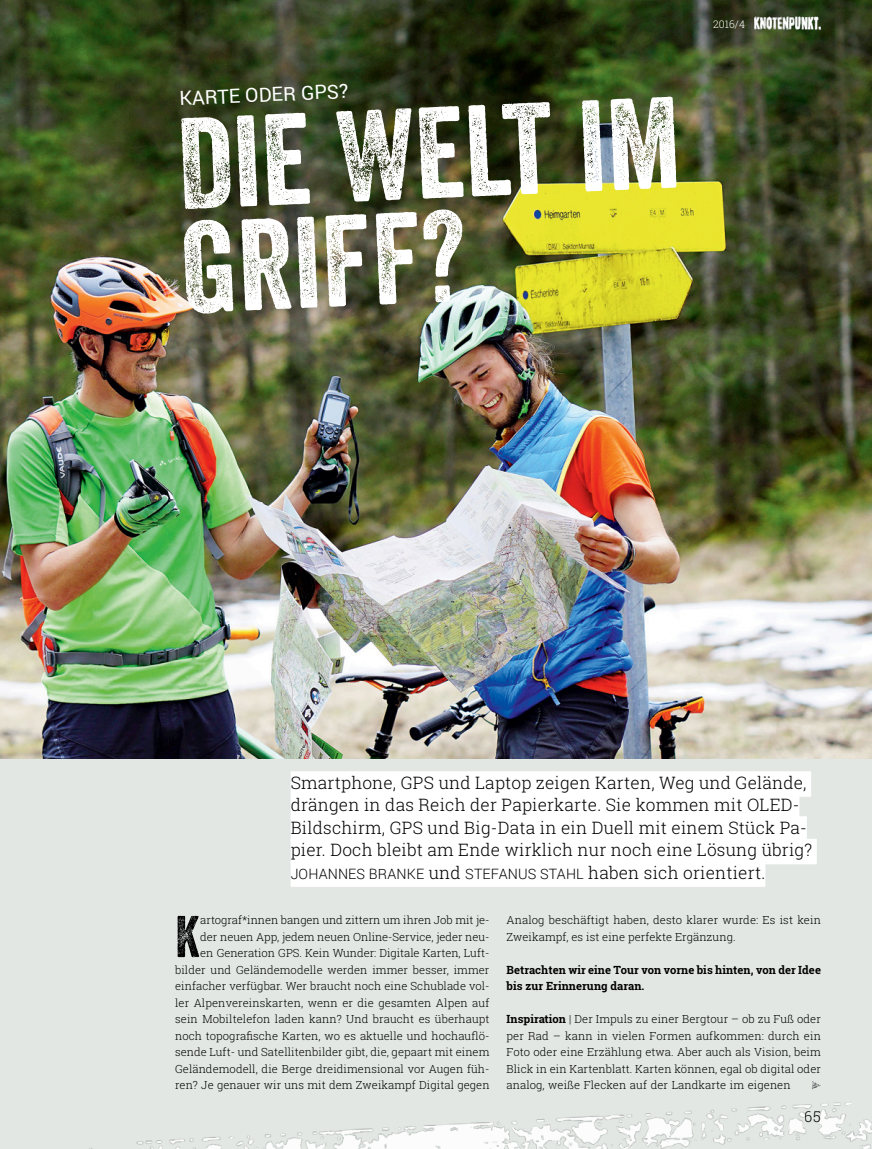
<style>
.page{position:relative;width:872px;height:1149px;background:#fff}
.page>*{position:absolute;margin:0;border:0;box-sizing:border-box;transform-origin:0 0}
.t1{font:125.55px/104.9px "Veneer Two";color:#fff}
.t2{font:56.7px "Veneer Two";color:#000}
.t3{font:19.5px "Roboto";color:#fff}
.t4{font:300 17.25px/22.5px "Roboto Slab";letter-spacing:.01em;color:#000}
.t5{font:300 15px "Roboto Slab";color:#000}
.t6{font:300 14.25px "Roboto";letter-spacing:.01em;color:#000}
.t7{font:300 11.25px/16.5px "Roboto Slab";letter-spacing:.005em;color:#000;text-align:right}
.t8{font:700 11.25px/16.5px "Roboto Slab";letter-spacing:.005em;color:#000}
.t9{font:300 10.5px "Roboto Slab";color:#fff}
.s1{font-family:"Roboto Slab";font-size:17.25px}
.s2{font-family:"Roboto";font-size:14.25px}
.s3{font-weight:700}
</style>
<div class="page">
<div style="left:0;top:0;width:872px;height:1148px;background:#e2e7e4"></div>
<img style="left:136px;top:1088px;width:736px;height:60px">
<img style="left:0;top:0;width:872px;height:758px">
<svg style="left:812px;top:1081px;width:9px;height:7px"></svg>
<img style="left:754px;top:17px;width:67px;height:12px">
<div style="left:291px;top:771px;width:520px;height:25px;background:#fff"></div>
<div style="left:291px;top:793px;width:508px;height:26px;background:#fff"></div>
<div style="left:291px;top:816px;width:516px;height:25px;background:#fff"></div>
<div style="left:291px;top:838px;width:526px;height:26px;background:#fff"></div>
<div style="left:291px;top:861px;width:474px;height:25px;background:#fff"></div>
<h3 class="t3" style="left:179px;top:85px;width:170px;rotate:-3deg">Karte oder GPS?</h3>
<h1 class="t1" style="left:176px;top:109px;width:505px;rotate:-2deg">Die Welt im<br>Griff?</h1>
<p class="t9" style="left:713px;top:17px;width:33px">2016/4</p>
<p class="t4" style="left:291px;top:770px;width:523px">Smartphone, GPS und Laptop zeigen Karten, Weg und Gelände, drängen in das Reich der Papierkarte. Sie kommen mit OLED-Bildschirm, GPS und Big-Data in ein Duell mit einem Stück Pa&shy;pier. Doch bleibt am Ende wirklich nur noch eine Lösung übrig?</p>
<p class="t6" style="left:291px;top:863px;width:19px">JOHANNES</p>
<p class="t6" style="left:369px;top:863px;width:19px">BRANKE</p>
<p class="t6" style="left:429px;top:863px;width:56px"><span class="s1">und</span> STEFANUS</p>
<p class="t6" style="left:540px;top:863px;width:19px">STAH</p>
<h3 class="t4" style="left:576px;top:860px;width:191px"><span class="s2">L</span> haben sich orientiert.</h3>
<p class="t7" style="left:175px;top:911px;width:316px">artograf*innen bangen und zittern um ihren Job mit je-<br>der neuen App, jedem neuen Online-Service, jeder neu-<br>en Generation GPS. Kein Wunder: Digitale Karten, Luft&shy;bilder und Geländemodelle werden immer besser, immer einfacher verfügbar. Wer braucht noch eine Schublade vol&shy;ler Alpenvereinskarten, wenn er die gesamten Alpen auf sein Mobiltelefon laden kann? Und braucht es überhaupt noch topografische Karten, wo es aktuelle und hochauflö&shy;sende Luft- und Satellitenbilder gibt, die, gepaart mit einem Geländemodell, die Berge dreidimensional vor Augen füh&shy;ren? Je genauer wir uns mit dem Zweikampf Digital gegen</p>
<p class="t7" style="left:506px;top:911px;width:316px;text-align:left">Analog beschäftigt haben, desto klarer wurde: Es ist kein<br>Zweikampf, es ist eine perfekte Ergänzung.</p>
<h2 class="t2" style="left:175px;top:901px;width:26px">K</h2>
<p class="t8" style="left:506px;top:960px;width:316px">Betrachten wir eine Tour von vorne bis hinten, von der Idee bis zur Erinnerung daran.</p>
<p class="t7" style="left:506px;top:1010px;width:316px;text-align:justify"><span class="s3">Inspiration</span> | Der Impuls zu einer Bergtour – ob zu Fuß oder per Rad – kann in vielen Formen aufkommen: durch ein Foto oder eine Erzählung etwa. Aber auch als Vision, beim Blick in ein Kartenblatt. Karten können, egal ob digital oder analog, weiße Flecken auf der Landkarte im eigenen</p>
<h3 class="t5" style="left:805px;top:1106px;width:18px">65</h3>
</div>
